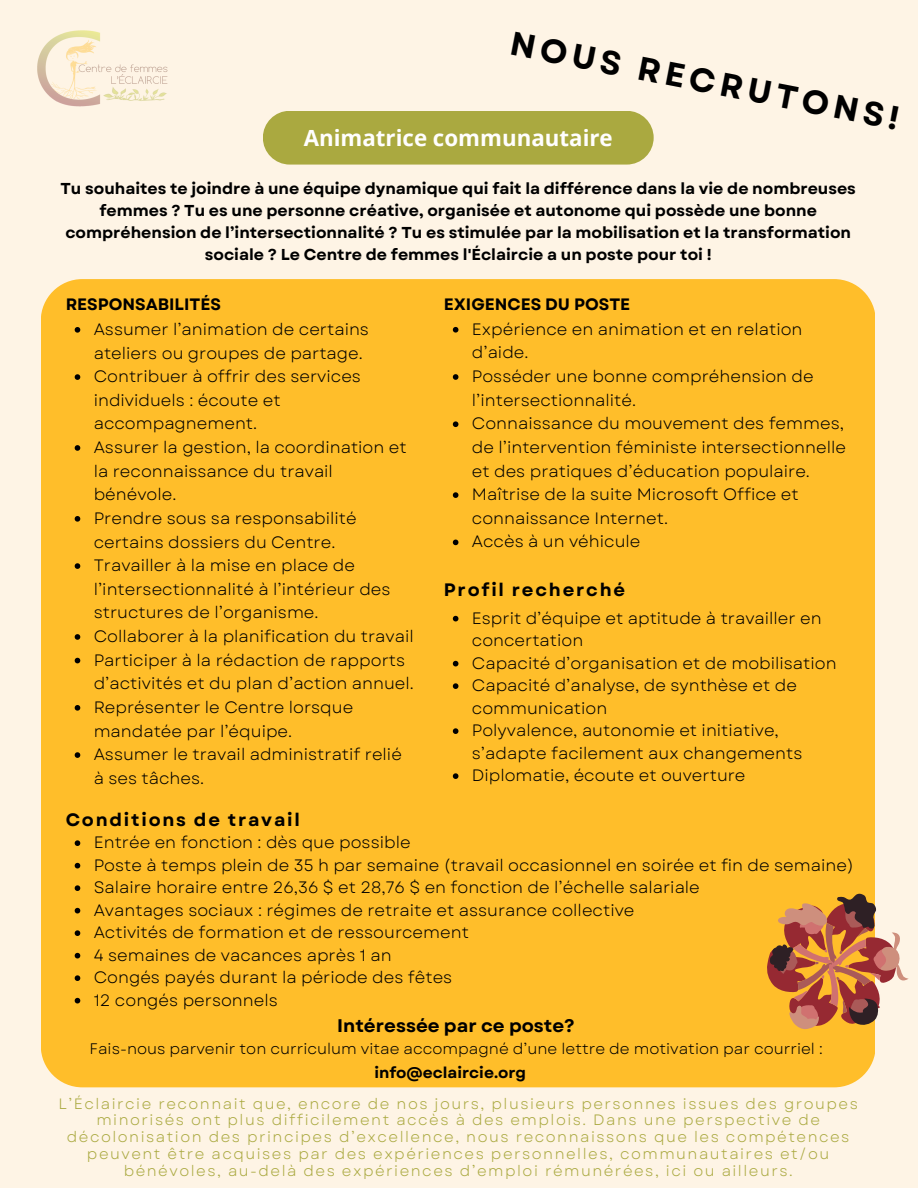
<style>
.page{position:relative;width:918px;height:1188px;background:#fef4e5}
.page>*{position:absolute;margin:0;border:0;box-sizing:border-box;transform-origin:0 0}
.t1{font:700 33.15px "Garet";color:#000}
.t2{font:700 22.35px "Open Sans";color:#fffefe}
.t3{font:700 18.3px "Garet";color:#000}
.t4{font:700 18px "Garet";letter-spacing:.1em;color:#000}
.t5{font:16.5px/23.7px "Garet";color:#000}
.t6{font:700 16.5px "Garet";color:#000}
.t7{font:700 15.75px/22px "Garet";color:#000;text-align:center}
.t8{font:700 15.45px "Garet";color:#000}
.t9{font:15.3px "Garet";color:#000}
.t10{font:15px/16.8px "Garet";letter-spacing:.1em;color:#aaa940;text-align:center}
</style>
<div class="page">
<div style="left:263px;top:111px;width:391px;height:54px;background:#aaa940;border-radius:27px"></div>
<div style="left:41px;top:279px;width:833px;height:808px;background:#ffbe2a;border-radius:42px"></div>
<img style="left:37px;top:30px;width:131px;height:77px">
<svg style="left:767px;top:893px;width:142px;height:136px"></svg>
<svg style="left:75px;top:327px;width:5px;height:6px"></svg>
<svg style="left:75px;top:374px;width:5px;height:6px"></svg>
<svg style="left:75px;top:445px;width:5px;height:6px"></svg>
<svg style="left:75px;top:516px;width:5px;height:6px"></svg>
<svg style="left:75px;top:563px;width:5px;height:6px"></svg>
<svg style="left:75px;top:634px;width:5px;height:6px"></svg>
<svg style="left:75px;top:658px;width:5px;height:5px"></svg>
<svg style="left:75px;top:705px;width:5px;height:6px"></svg>
<svg style="left:75px;top:752px;width:5px;height:6px"></svg>
<svg style="left:75px;top:840px;width:5px;height:6px"></svg>
<svg style="left:75px;top:863px;width:5px;height:5px"></svg>
<svg style="left:75px;top:885px;width:5px;height:6px"></svg>
<svg style="left:75px;top:908px;width:5px;height:5px"></svg>
<svg style="left:75px;top:930px;width:5px;height:6px"></svg>
<svg style="left:75px;top:953px;width:5px;height:5px"></svg>
<svg style="left:75px;top:975px;width:5px;height:6px"></svg>
<svg style="left:75px;top:998px;width:5px;height:5px"></svg>
<svg style="left:453px;top:327px;width:5px;height:6px"></svg>
<svg style="left:453px;top:374px;width:5px;height:6px"></svg>
<svg style="left:453px;top:421px;width:5px;height:6px"></svg>
<svg style="left:453px;top:492px;width:5px;height:6px"></svg>
<svg style="left:453px;top:540px;width:5px;height:5px"></svg>
<svg style="left:453px;top:616px;width:5px;height:5px"></svg>
<svg style="left:453px;top:661px;width:5px;height:5px"></svg>
<svg style="left:453px;top:683px;width:5px;height:6px"></svg>
<svg style="left:453px;top:728px;width:5px;height:6px"></svg>
<svg style="left:453px;top:773px;width:5px;height:6px"></svg>
<p class="t1" style="left:515px;top:19px;width:397px;rotate:11deg">NOUS RECRUTONS!</p>
<p class="t2" style="left:304px;top:122px;width:311px">Animatrice communautaire</p>
<p class="t7" style="left:61px;top:177px;width:797px">Tu souhaites te joindre à une équipe dynamique qui fait la différence dans la vie de nombreuses femmes ? Tu es une personne créative, organisée et autonome qui possède une bonne compréhension de l’intersectionnalité ? Tu es stimulée par la mobilisation et la transformation sociale ? Le Centre de femmes l'Éclaircie a un poste pour toi !</p>
<p class="t6" style="left:66px;top:293px;width:157px">RESPONSABILITÉS</p>
<p class="t6" style="left:444px;top:293px;width:188px">EXIGENCES DU POSTE</p>
<h1 class="t5" style="left:94px;top:317px;width:277px">Assumer l’animation de certains ateliers ou groupes de partage.</h1>
<h2 class="t5" style="left:94px;top:365px;width:269px">Contribuer à offrir des services individuels : écoute et accompagnement.</h2>
<h6 class="t5" style="left:94px;top:435px;width:314px">Assurer la gestion, la coordination et la reconnaissance du travail bénévole.</h6>
<h3 class="t5" style="left:94px;top:506px;width:265px">Prendre sous sa responsabilité certains dossiers du Centre.</h3>
<h3 class="t5" style="left:94px;top:554px;width:298px">Travailler à la mise en place de l’intersectionnalité à l’intérieur des structures de l’organisme.</h3>
<p class="t5" style="left:94px;top:624px;width:322px">Collaborer à la planification du travail</p>
<p class="t5" style="left:94px;top:648px;width:322px">Participer à la rédaction de rapports d’activités et du plan d’action annuel.</p>
<p class="t5" style="left:94px;top:695px;width:261px">Représenter le Centre lorsque mandatée par l’équipe.</p>
<p class="t5" style="left:94px;top:743px;width:310px">Assumer le travail administratif relié à ses tâches.</p>
<p class="t5" style="left:472px;top:317px;width:332px">Expérience en animation et en relation d’aide.</p>
<h4 class="t5" style="left:472px;top:365px;width:343px">Posséder une bonne compréhension de l’intersectionnalité.</h4>
<p class="t5" style="left:472px;top:412px;width:376px">Connaissance du mouvement des femmes, de l’intervention féministe intersectionnelle et des pratiques d’éducation populaire.</p>
<p class="t5" style="left:472px;top:483px;width:328px">Maîtrise de la suite Microsoft Office et connaissance Internet.</p>
<p class="t5" style="left:472px;top:530px;width:170px">Accès à un véhicule</p>
<h4 class="t4" style="left:444px;top:576px;width:183px">Profil recherché</h4>
<p class="t5" style="left:472px;top:607px;width:351px;line-height:22.5px">Esprit d’équipe et aptitude à travailler en concertation</p>
<p class="t5" style="left:472px;top:651px;width:366px">Capacité d’organisation et de mobilisation</p>
<p class="t5" style="left:472px;top:674px;width:327px;line-height:22.5px">Capacité d’analyse, de synthèse et de communication</p>
<p class="t5" style="left:472px;top:719px;width:332px;line-height:22.5px">Polyvalence, autonomie et initiative, s’adapte facilement aux changements</p>
<h6 class="t5" style="left:472px;top:764px;width:275px">Diplomatie, écoute et ouverture</h6>
<p class="t4" style="left:66px;top:807px;width:236px">Conditions de travail</p>
<p class="t5" style="left:94px;top:831px;width:318px">Entrée en fonction : dès que possible</p>
<p class="t5" style="left:94px;top:853px;width:762px">Poste à temps plein de 35 h par semaine (travail occasionnel en soirée et fin de semaine)</p>
<p class="t5" style="left:94px;top:876px;width:608px">Salaire horaire entre 26,36 $ et 28,76 $ en fonction de l’échelle salariale</p>
<p class="t5" style="left:94px;top:898px;width:542px">Avantages sociaux : régimes de retraite et assurance collective</p>
<p class="t5" style="left:94px;top:921px;width:377px">Activités de formation et de ressourcement</p>
<p class="t5" style="left:94px;top:943px;width:299px">4 semaines de vacances après 1 an</p>
<p class="t5" style="left:94px;top:966px;width:360px">Congés payés durant la période des fêtes</p>
<p class="t5" style="left:94px;top:988px;width:186px">12 congés personnels</p>
<p class="t3" style="left:337px;top:1012px;width:239px">Intéressée par ce poste?</p>
<p class="t9" style="left:90px;top:1038px;width:735px">Fais-nous parvenir ton curriculum vitae accompagné d’une lettre de motivation par courriel :</p>
<p class="t10" style="left:58px;top:1095px;width:801px">L’Éclaircie reconnait que, encore de nos jours, plusieurs personnes issues des groupes minorisés ont plus difficilement accès à des emplois. Dans une perspective de décolonisation des principes d’excellence, nous reconnaissons que les compétences peuvent être acquises par des expériences personnelles, communautaires et/ou bénévoles, au-delà des expériences d’emploi rémunérées, ici ou ailleurs.</p>
<h5 class="t8" style="left:374px;top:1062px;width:153px">info@eclaircie.org</h5>
</div>
